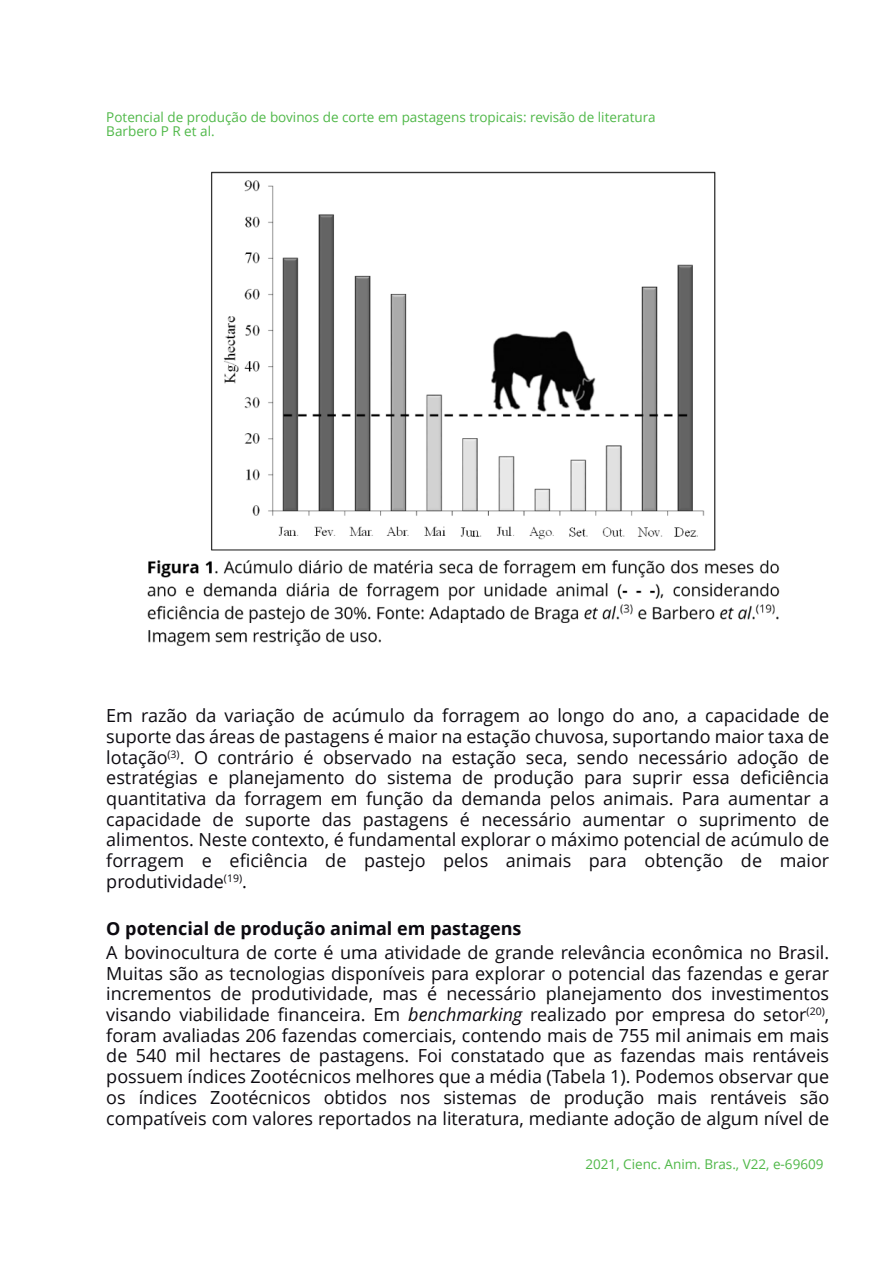
<style>
.page{position:relative;width:893px;height:1263px;background:#fff}
.page>*{position:absolute;margin:0;border:0;box-sizing:border-box;transform-origin:0 0}
.t1{font:18px/20.7px "Open Sans";color:#0c0a10;text-align:justify}
.t2{font:700 18px "Open Sans";color:#0c0a10}
.t3{font:13.5px/13.5px "Open Sans";color:#4fb848}
.s1{font-style:italic}
</style>
<div class="page">
<img style="left:147px;top:171px;width:633px;height:475px">
<p class="t3" style="left:106px;top:112px;width:551px">Potencial de produção de bovinos de corte em pastagens tropicais: revisão de literatura<br>Barbero P R et al.</p>
<p class="t1" style="left:106px;top:707px;width:724px">Em razão da variação de acúmulo da forragem ao longo do ano, a capacidade de suporte das áreas de pastagens é maior na estação chuvosa, suportando maior taxa de lotação<sup>(3)</sup>. O contrário é observado na estação seca, sendo necessário adoção de estratégias e planejamento do sistema de produção para suprir essa deficiência quantitativa da forragem em função da demanda pelos animais. Para aumentar a capacidade de suporte das pastagens é necessário aumentar o suprimento de alimentos. Neste contexto, é fundamental explorar o máximo potencial de acúmulo de forragem e eficiência de pastejo pelos animais para obtenção de maior produtividade<sup>(19)</sup>.</p>
<p class="t2" style="left:106px;top:921px;width:417px">O potencial de produção animal em pastagens</p>
<p class="t1" style="left:106px;top:944px;width:724px">A bovinocultura de corte é uma atividade de grande relevância econômica no Brasil.<br>Muitas são as tecnologias disponíveis para explorar o potencial das fazendas e gerar incrementos de produtividade, mas é necessário planejamento dos investimentos visando viabilidade financeira. Em <span class="s1">benchmarking</span> realizado por empresa do setor<sup>(20)</sup>, foram avaliadas 206 fazendas comerciais, contendo mais de 755 mil animais em mais de 540 mil hectares de pastagens. Foi constatado que as fazendas mais rentáveis possuem índices Zootécnicos melhores que a média (Tabela 1). Podemos observar que os índices Zootécnicos obtidos nos sistemas de produção mais rentáveis são compatíveis com valores reportados na literatura, mediante adoção de algum nível de</p>
<p class="t3" style="left:585px;top:1159px;width:240px">2021, Cienc. Anim. Bras., V22, e-69609</p>
</div>
